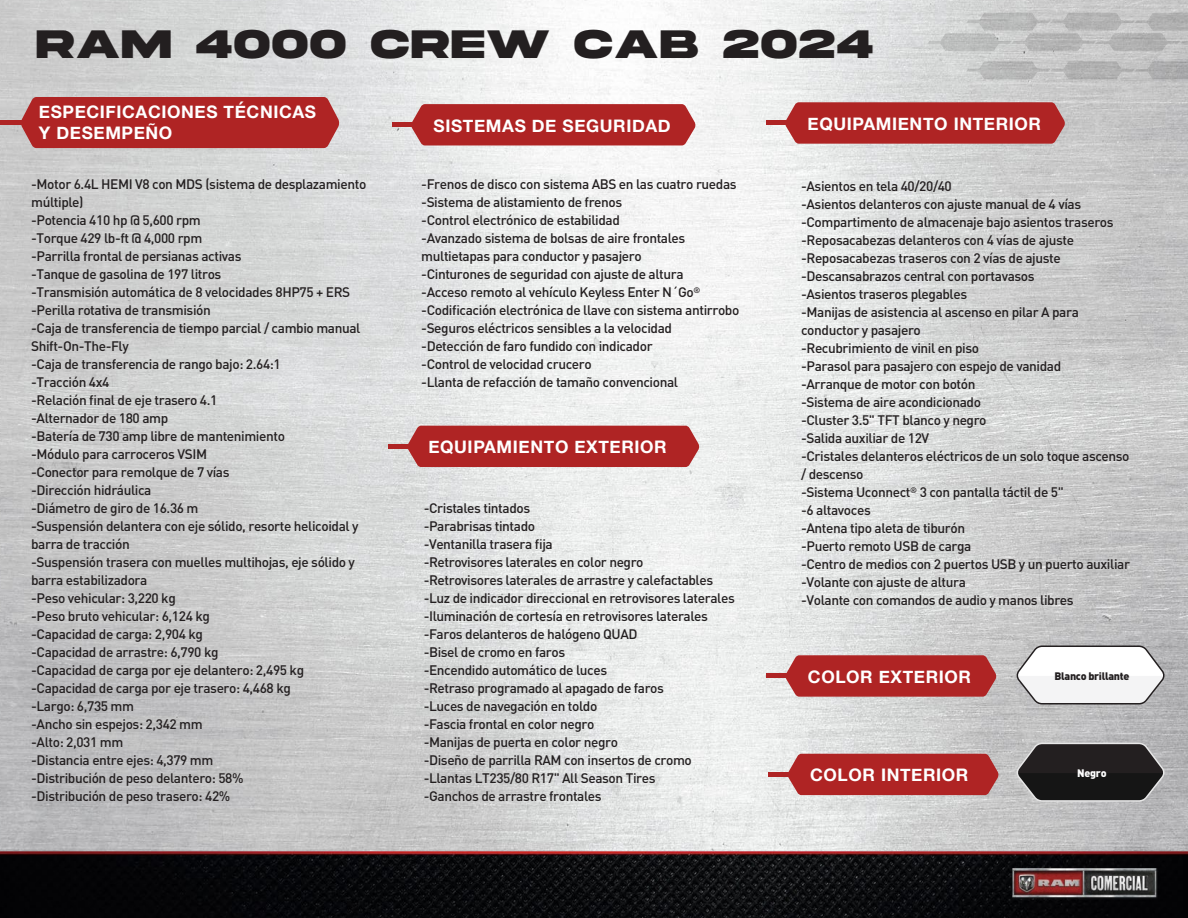
<style>
.page{position:relative;width:1188px;height:918px;background:#fff}
.page>*{position:absolute;margin:0;border:0;box-sizing:border-box;transform-origin:0 0}
.t1{font:700 42.15px "Akira Expanded Super";letter-spacing:.05em;color:#231f20}
.t2{font:700 17.25px/20.7px "Helvetica Neue";letter-spacing:.035em;color:#fff}
.t3{font:500 13.65px/18px "DIN Pro";letter-spacing:-.03em;color:#231f20}
.t4{font:900 10.8px "DIN Pro";letter-spacing:-.03em;color:#231f20}
.t5{font:900 10.8px "DIN Pro";letter-spacing:-.03em;color:#fff}
</style>
<div class="page">
<img style="left:0;top:0;width:1188px;height:786px">
<img style="left:0;top:786px;width:1188px;height:132px">
<svg style="left:927px;top:13px;width:261px;height:38px;background:#bfbfbf"></svg>
<svg style="left:966px;top:61px;width:222px;height:18px;background:#b8b8b8"></svg>
<img style="left:1011px;top:868px;width:147px;height:32px">
<div style="left:21px;top:97px;width:318px;height:51px;background:#af2424"></div>
<div style="left:0;top:120px;width:115px;height:5px;background:#af2424"></div>
<div style="left:388px;top:444px;width:117px;height:5px;background:#af2424"></div>
<div style="left:407px;top:426px;width:292px;height:41px;background:#af2424"></div>
<hr style="left:392px;top:123px;width:117px;height:4px;background:#af2424">
<div style="left:411px;top:104px;width:285px;height:41px;background:#af2424"></div>
<hr style="left:766px;top:121px;width:117px;height:4px;background:#af2424">
<svg style="left:785px;top:102px;width:280px;height:42px;background:#b12d2d"></svg>
<hr style="left:766px;top:674px;width:118px;height:4px;background:#af2424">
<svg style="left:785px;top:655px;width:212px;height:42px;background:#b13030"></svg>
<div style="left:769px;top:772px;width:117px;height:5px;background:#af2424"></div>
<div style="left:788px;top:754px;width:211px;height:41px;background:#af2424"></div>
<svg style="left:1015px;top:645px;width:151px;height:60px"></svg>
<svg style="left:1015px;top:742px;width:151px;height:60px;background:#413f40"></svg>
<h1 class="t1" style="left:37px;top:24px;width:838px">RAM 4000 CREW CAB 2024</h1>
<p class="t2" style="left:39px;top:102px;width:279px">ESPECIFICACIONES TÉCNICAS<br>Y DESEMPEÑO</p>
<p class="t2" style="left:434px;top:116px;width:239px">SISTEMAS DE SEGURIDAD</p>
<p class="t2" style="left:808px;top:114px;width:235px">EQUIPAMIENTO INTERIOR</p>
<p class="t3" style="left:31px;top:175px;width:337px">-Motor 6.4L HEMI V8 con MDS (sistema de desplazamiento múltiple)<br>-Potencia 410 hp @ 5,600 rpm<br>-Torque 429 lb-ft @ 4,000 rpm<br>-Parrilla frontal de persianas activas<br>-Tanque de gasolina de 197 litros<br>-Transmisión automática de 8 velocidades 8HP75 + ERS -Perilla rotativa de transmisión<br>-Caja de transferencia de tiempo parcial / cambio manual Shift-On-The-Fly<br>-Caja de transferencia de rango bajo: 2.64:1<br>-Tracción 4x4<br>-Relación final de eje trasero 4.1<br>-Alternador de 180 amp<br>-Batería de 730 amp libre de mantenimiento<br>-Módulo para carroceros VSIM<br>-Conector para remolque de 7 vías<br>-Dirección hidráulica<br>-Diámetro de giro de 16.36 m<br>-Suspensión delantera con eje sólido, resorte helicoidal y barra de tracción<br>-Suspensión trasera con muelles multihojas, eje sólido y barra estabilizadora<br>-Peso vehicular: 3,220 kg<br>-Peso bruto vehicular: 6,124 kg<br>-Capacidad de carga: 2,904 kg<br>-Capacidad de arrastre: 6,790 kg<br>-Capacidad de carga por eje delantero: 2,495 kg -Capacidad de carga por eje trasero: 4,468 kg<br>-Largo: 6,735 mm<br>-Ancho sin espejos: 2,342 mm<br>-Alto: 2,031 mm<br>-Distancia entre ejes: 4,379 mm<br>-Distribución de peso delantero: 58%<br>-Distribución de peso trasero: 42%</p>
<p class="t3" style="left:421px;top:175px;width:320px">-Frenos de disco con sistema ABS en las cuatro ruedas -Sistema de alistamiento de frenos<br>-Control electrónico de estabilidad<br>-Avanzado sistema de bolsas de aire frontales multietapas para conductor y pasajero<br>-Cinturones de seguridad con ajuste de altura<br>-Acceso remoto al vehículo Keyless Enter N´Go<sup>® </sup>-Codificación electrónica de llave con sistema antirrobo -Seguros eléctricos sensibles a la velocidad<br>-Detección de faro fundido con indicador<br>-Control de velocidad crucero<br>-Llanta de refacción de tamaño convencional</p>
<p class="t3" style="left:801px;top:177px;width:330px">-Asientos en tela 40/20/40<br>-Asientos delanteros con ajuste manual de 4 vías -Compartimento de almacenaje bajo asientos traseros -Reposacabezas delanteros con 4 vías de ajuste -Reposacabezas traseros con 2 vías de ajuste -Descansabrazos central con portavasos<br>-Asientos traseros plegables<br>-Manijas de asistencia al ascenso en pilar A para conductor y pasajero<br>-Recubrimiento de vinil en piso<br>-Parasol para pasajero con espejo de vanidad<br>-Arranque de motor con botón<br>-Sistema de aire acondicionado<br>-Cluster 3.5" TFT blanco y negro<br>-Salida auxiliar de 12V<br>-Cristales delanteros eléctricos de un solo toque ascenso / descenso<br>-Sistema Uconnect<sup>®</sup> 3 con pantalla táctil de 5"<br>-6 altavoces<br>-Antena tipo aleta de tiburón<br>-Puerto remoto USB de carga<br>-Centro de medios con 2 puertos USB y un puerto auxiliar -Volante con ajuste de altura<br>-Volante con comandos de audio y manos libres</p>
<p class="t2" style="left:428px;top:437px;width:240px">EQUIPAMIENTO EXTERIOR</p>
<p class="t3" style="left:424px;top:499px;width:313px">-Cristales tintados<br>-Parabrisas tintado<br>-Ventanilla trasera fija<br>-Retrovisores laterales en color negro<br>-Retrovisores laterales de arrastre y calefactables -Luz de indicador direccional en retrovisores laterales -Iluminación de cortesía en retrovisores laterales -Faros delanteros de halógeno QUAD<br>-Bisel de cromo en faros<br>-Encendido automático de luces<br>-Retraso programado al apagado de faros<br>-Luces de navegación en toldo<br>-Fascia frontal en color negro<br>-Manijas de puerta en color negro<br>-Diseño de parrilla RAM con insertos de cromo -Llantas LT235/80 R17" All Season Tires<br>-Ganchos de arrastre frontales</p>
<p class="t2" style="left:808px;top:667px;width:165px">COLOR EXTERIOR</p>
<p class="t4" style="left:1055px;top:669px;width:76px">Blanco brillante</p>
<p class="t2" style="left:810px;top:765px;width:160px">COLOR INTERIOR</p>
<p class="t5" style="left:1077px;top:766px;width:31px">Negro</p>
</div>
